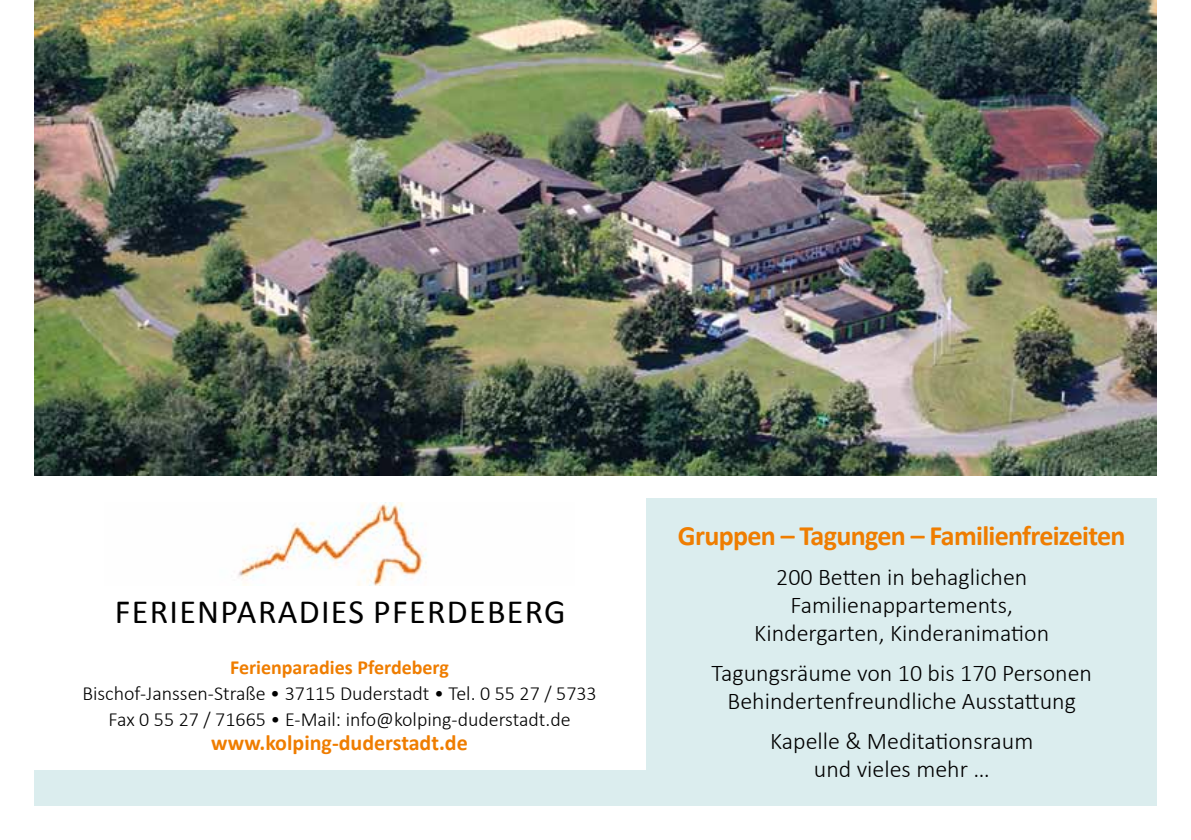
<style>
.page{position:relative;width:1191px;height:840px;background:#fff}
.page>*{position:absolute;margin:0;border:0;box-sizing:border-box;transform-origin:0 0}
.t1{font:34px "Calibri";letter-spacing:.04em;color:#000}
.t2{font:700 28px "Calibri";letter-spacing:-.025em;color:#ef7d00}
.t3{font:300 24px/28px "Calibri";color:#000;text-align:center}
.t4{font:700 22px "Calibri";color:#ef7d00}
.t5{font:300 20px/26px "Calibri";color:#000;text-align:center}
.t6{font:700 20px "Calibri";color:#ef7d00}
</style>
<div class="page">
<div style="left:646px;top:497px;width:511px;height:308px;background:#dbedee"></div>
<img style="left:34px;top:0;width:1123px;height:475px">
<img style="left:238px;top:502px;width:189px;height:83px">
<div style="left:34px;top:770px;width:653px;height:35px;background:#dbedee"></div>
<h1 class="t1" style="left:115px;top:590px;width:452px">FERIENPARADIES PFERDEBERG</h1>
<p class="t6" style="left:230px;top:654px;width:220px">Ferienparadies Pferdeberg</p>
<p class="t5" style="left:82px;top:679px;width:516px">Bischof-Janssen-Straße • 37115 Duderstadt • Tel. 0 55 27 / 5733<br>Fax 0 55 27 / 71665 • E-Mail: info@kolping-duderstadt.de</p>
<p class="t4" style="left:211px;top:728px;width:258px">www.kolping-duderstadt.de</p>
<p class="t2" style="left:678px;top:517px;width:449px">Gruppen – Tagungen – Familienfreizeiten</p>
<p class="t3" style="left:754px;top:561px;width:296px">200 Betten in behaglichen<br>Familienappartements,<br>Kindergarten, Kinderanimation</p>
<p class="t3" style="left:711px;top:657px;width:382px">Tagungsräume von 10 bis 170 Personen<br>Behindertenfreundliche Ausstattung</p>
<p class="t3" style="left:770px;top:725px;width:265px">Kapelle &amp; Meditationsraum und vieles mehr …</p>
</div>
